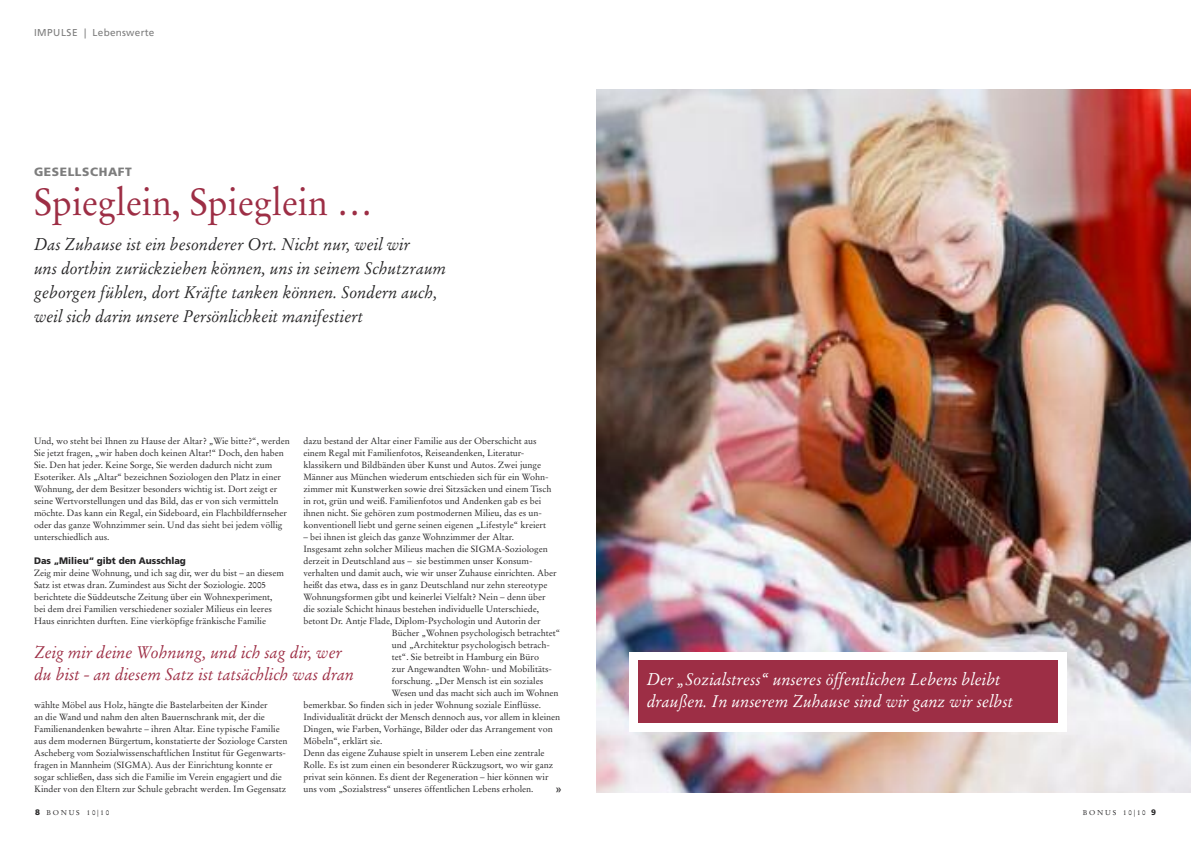
<style>
.page{position:relative;width:1191px;height:842px;background:#fff}
.page>*{position:absolute;margin:0;border:0;box-sizing:border-box;transform-origin:0 0}
.t1{font:37.8px "Stempel Garamond LT";color:#9d2e45;scale:.95 1}
.t2{font:italic 16.8px/24px "Stempel Garamond LT";color:#272627;scale:.95 1}
.t3{font:italic 16.8px/22px "Stempel Garamond LT";color:#fff;scale:.95 1}
.t4{font:italic 16.8px/22px "Stempel Garamond LT";color:#9d2e45;scale:.95 1}
.t5{font:900 12px "Frutiger LT";letter-spacing:.05em;color:#7d7d7d}
.t6{font:11.6px "Frutiger LT";color:#272627;scale:.95 1}
.t7{font:10px "Frutiger LT";letter-spacing:.025em;color:#7d7d7d}
.t8{font:900 9.4px "Frutiger LT";color:#272627;scale:.95 1}
.t9{font:9px/12px "Stempel Garamond LT";color:#272627}
.t10{font:7px "Stempel Garamond LT";letter-spacing:.25em;color:#272627}
.s1{font-family:"Frutiger LT";font-weight:900;font-size:8px}
</style>
<div class="page">
<img style="left:596px;top:89px;width:595px;height:703px">
<div style="left:629px;top:652px;width:438px;height:79px;background:#fff"></div>
<div style="left:638px;top:660px;width:419px;height:63px;background:#9d2e45"></div>
<p class="t7" style="left:34px;top:28px;width:122px">IMPULSE | Lebenswerte</p>
<h3 class="t5" style="left:34px;top:167px;width:99px">GESELLSCHAFT</h3>
<h1 class="t1" style="left:34px;top:186px;width:358px">Spieglein, Spieglein …</h1>
<h2 class="t2" style="left:34px;top:233px;width:435px">Das Zuhause ist ein besonderer Ort. Nicht nur, weil wir<br>uns dorthin zurückziehen können, uns in seinem Schutzraum geborgen fühlen, dort Kräfte tanken können. Sondern auch, weil sich darin unsere Persönlichkeit manifestiert</h2>
<p class="t9" style="left:34px;top:436px;width:257px">Und, wo steht bei Ihnen zu Hause der Altar? „Wie bitte?“, werden Sie jetzt fragen, „wir haben doch keinen Altar!“ Doch, den haben Sie. Den hat jeder. Keine Sorge, Sie werden dadurch nicht zum Esoteriker. Als „Altar“ bezeichnen Soziologen den Platz in einer Wohnung, der dem Besitzer besonders wichtig ist. Dort zeigt er seine Wertvorstellungen und das Bild, das er von sich vermitteln möchte. Das kann ein Regal, ein Sideboard, ein Flachbildfernseher oder das ganze Wohnzimmer sein. Und das sieht bei jedem völlig unterschiedlich aus.</p>
<p class="t8" style="left:34px;top:557px;width:161px">Das „Milieu“ gibt den Ausschlag</p>
<p class="t9" style="left:34px;top:568px;width:251px">Zeig mir deine Wohnung, und ich sag dir, wer du bist – an diesem Satz ist etwas dran. Zumindest aus Sicht der Soziologie. 2005 berichtete die Süddeutsche Zeitung über ein Wohnexperiment, bei dem drei Familien verschiedener sozialer Milieus ein leeres Haus einrichten durften. Eine vierköpfige fränkische Familie</p>
<p class="t9" style="left:303px;top:436px;width:249px">dazu bestand der Altar einer Familie aus der Oberschicht aus einem Regal mit Familienfotos, Reiseandenken, Literatur&shy;klassikern und Bildbänden über Kunst und Autos. Zwei junge Männer aus München wiederum entschieden sich für ein Wohn&shy;zimmer mit Kunstwerken sowie drei Sitzsäcken und einem Tisch in rot, grün und weiß. Familienfotos und Andenken gab es bei ihnen nicht. Sie gehören zum postmodernen Milieu, das es un&shy;konventionell liebt und gerne seinen eigenen „Lifestyle“ kreiert</p>
<p class="t9" style="left:303px;top:532px;width:212px">– bei ihnen ist gleich das ganze Wohnzimmer der Altar.</p>
<p class="t9" style="left:303px;top:544px;width:246px">Insgesamt zehn solcher Milieus machen die SIGMA-Soziologen</p>
<p class="t9" style="left:303px;top:556px;width:231px">derzeit in Deutschland aus – sie bestimmen unser Konsum-</p>
<p class="t9" style="left:303px;top:568px;width:255px">verhalten und damit auch, wie wir unser Zuhause einrichten. Aber</p>
<p class="t9" style="left:303px;top:580px;width:246px">heißt das etwa, dass es in ganz Deutschland nur zehn stereotype</p>
<p class="t9" style="left:303px;top:592px;width:244px">Wohnungsformen gibt und keinerlei Vielfalt? Nein – denn über</p>
<p class="t9" style="left:303px;top:604px;width:237px">die soziale Schicht hinaus bestehen individuelle Unterschiede,</p>
<p class="t9" style="left:303px;top:616px;width:239px">betont Dr. Antje Flade, Diplom-Psychologin und Autorin der</p>
<p class="t9" style="left:392px;top:628px;width:170px">Bücher „Wohnen psychologisch betrachtet“</p>
<p class="t9" style="left:392px;top:640px;width:160px">und „Architektur psychologisch betrach-</p>
<p class="t9" style="left:392px;top:652px;width:149px">tet“. Sie betreibt in Hamburg ein Büro</p>
<p class="t9" style="left:392px;top:664px;width:162px">zur Angewandten Wohn- und Mobilitäts-</p>
<p class="t9" style="left:392px;top:676px;width:153px">forschung. „Der Mensch ist ein soziales</p>
<p class="t9" style="left:392px;top:688px;width:168px">Wesen und das macht sich auch im Wohnen</p>
<p class="t9" style="left:303px;top:700px;width:239px">bemerkbar. So finden sich in jeder Wohnung soziale Einflüsse.</p>
<p class="t9" style="left:303px;top:712px;width:258px">Individualität drückt der Mensch dennoch aus, vor allem in kleinen</p>
<p class="t9" style="left:303px;top:724px;width:251px">Dingen, wie Farben, Vorhänge, Bilder oder das Arrangement von</p>
<p class="t9" style="left:303px;top:736px;width:80px">Möbeln“, erklärt sie.</p>
<p class="t9" style="left:303px;top:748px;width:243px">Denn das eigene Zuhause spielt in unserem Leben eine zentrale</p>
<p class="t9" style="left:303px;top:760px;width:251px">Rolle. Es ist zum einen ein besonderer Rückzugsort, wo wir ganz</p>
<p class="t9" style="left:303px;top:772px;width:247px">privat sein können. Es dient der Regeneration – hier können wir</p>
<p class="t9" style="left:303px;top:784px;width:232px">uns vom „Sozialstress“ unseres öffentlichen Lebens erholen.</p>
<h2 class="t4" style="left:34px;top:643px;width:338px">Zeig mir deine Wohnung, und ich sag dir, wer du bist - an diesem Satz ist tatsächlich was dran</h2>
<p class="t9" style="left:34px;top:700px;width:255px">wählte Möbel aus Holz, hängte die Bastelarbeiten der Kinder<br>an die Wand und nahm den alten Bauernschrank mit, der die Familienandenken bewahrte – ihren Altar. Eine typische Familie aus dem modernen Bürgertum, konstatierte der Soziologe Carsten Ascheberg vom Sozialwissenschaftlichen Institut für Gegenwarts&shy;fragen in Mannheim (SIGMA). Aus der Einrichtung konnte er sogar schließen, dass sich die Familie im Verein engagiert und die Kinder von den Eltern zur Schule gebracht werden. Im Gegensatz</p>
<p class="t6" style="left:555px;top:784px;width:8px">»</p>
<p class="t10" style="left:35px;top:809px;width:76px"><span class="s1">8</span> BONUS 10|10</p>
<h2 class="t3" style="left:646px;top:670px;width:387px">Der „Sozialstress“ unseres öffentlichen Lebens bleibt draußen. In unserem Zuhause sind wir ganz wir selbst</h2>
<p class="t10" style="left:1082px;top:809px;width:75px">BONUS 10|10 <span class="s1">9</span></p>
</div>
